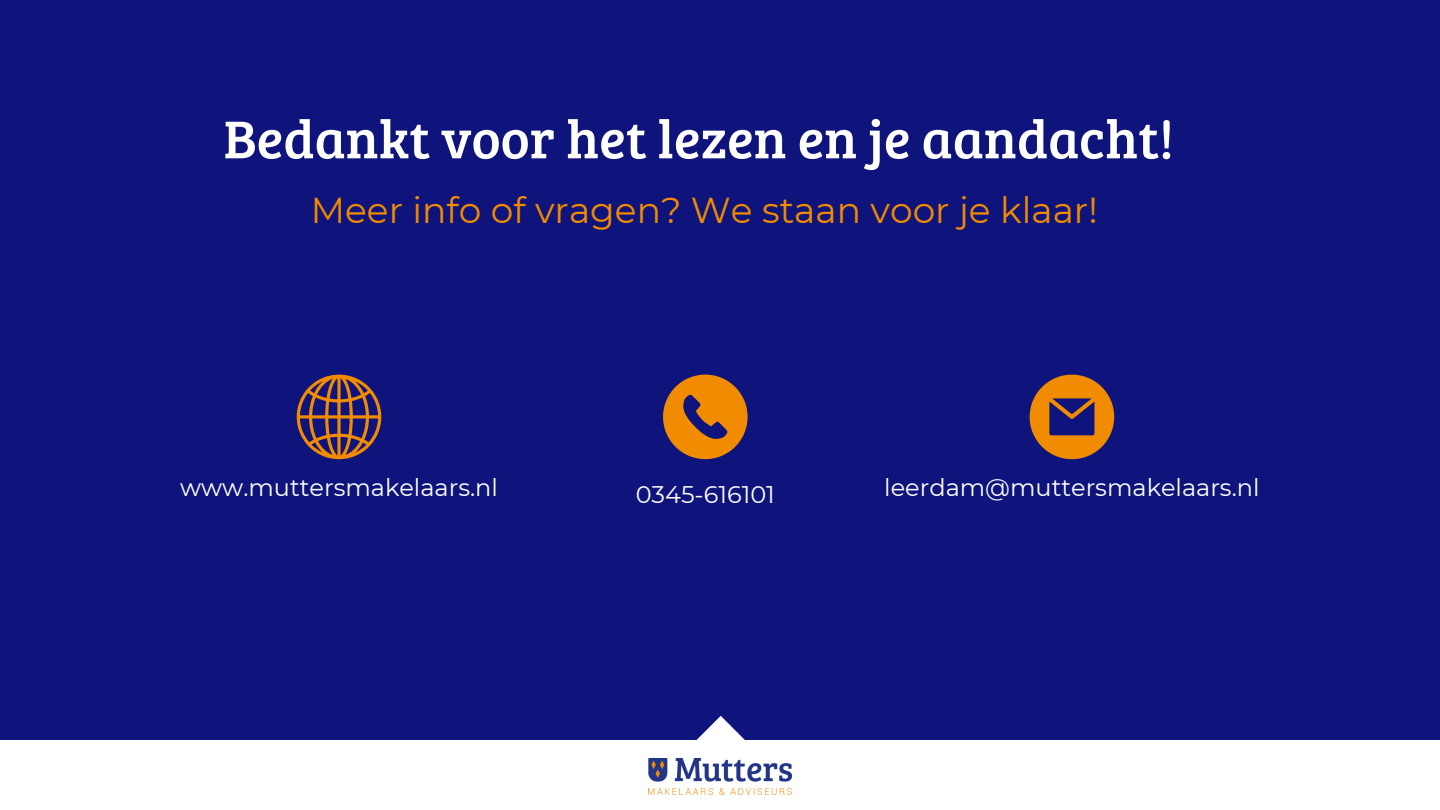
<style>
.page{position:relative;width:1440px;height:810px;background:#0f147c}
.page>*{position:absolute;margin:0;border:0;box-sizing:border-box;transform-origin:0 0}
.t1{font:55px "Bree Serif";color:#fff}
.t2{font:36px "Montserrat";color:#f18b00}
.t3{font:24px "Montserrat";color:#fff}
</style>
<div class="page">
<div style="left:0;top:740px;width:1440px;height:70px;background:#fff"></div>
<svg style="left:693px;top:716px;width:52px;height:43px"></svg>
<svg style="left:297px;top:375px;width:84px;height:84px"></svg>
<svg style="left:663px;top:375px;width:85px;height:84px"></svg>
<svg style="left:1030px;top:375px;width:84px;height:84px"></svg>
<img style="left:649px;top:759px;width:142px;height:36px">
<p class="t1" style="left:224px;top:99px;width:952px">Bedankt voor het lezen en je aandacht!</p>
<p class="t2" style="left:311px;top:188px;width:788px">Meer info of vragen? We staan voor je klaar!</p>
<p class="t3" style="left:180px;top:473px;width:319px">www.muttersmakelaars.nl</p>
<p class="t3" style="left:636px;top:480px;width:141px">0345-616101</p>
<h1 class="t3" style="left:884px;top:473px;width:377px">leerdam@muttersmakelaars.nl</h1>
</div>
